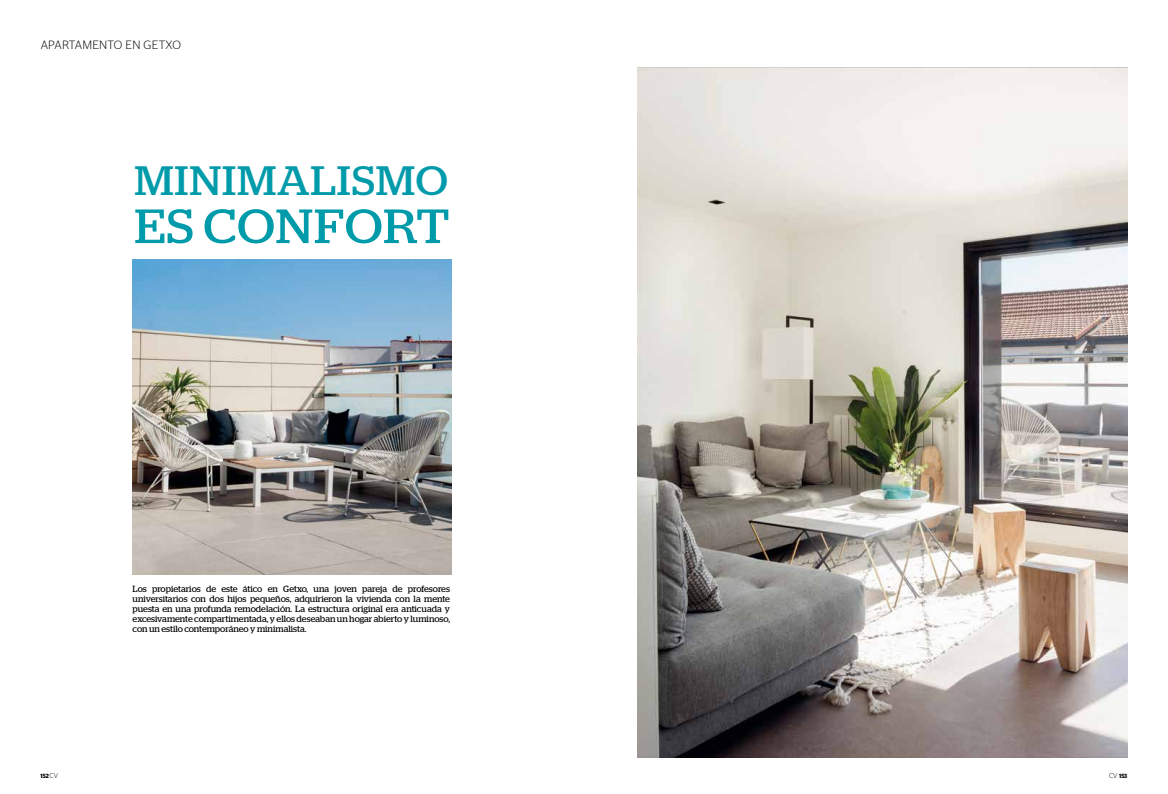
<style>
.page{position:relative;width:1168px;height:794px;background:#fff}
.page>*{position:absolute;margin:0;border:0;box-sizing:border-box;transform-origin:0 0}
.t1{font:48px "Stag";letter-spacing:.01em;color:#009baa;scale:1.1 1}
.t2{font:41px "Stag";letter-spacing:.02em;color:#009baa;scale:1.1 1}
.t3{font:300 12px "Stag Sans";letter-spacing:.02em;color:#000}
.t4{font:9px/10px "Stag";color:#000;text-align:justify}
.t5{font:600 6px "Stag Sans";letter-spacing:-.03em;color:#000;scale:.95 1}
.s1{font-weight:300;font-size:7px}
</style>
<div class="page">
<img style="left:133px;top:259px;width:318px;height:315px">
<img style="left:638px;top:68px;width:489px;height:690px">
<h3 class="t3" style="left:41px;top:38px;width:142px">APARTAMENTO EN GETXO</h3>
<h2 class="t2" style="left:134px;top:157px;width:287px">MINIMALISMO</h2>
<h1 class="t1" style="left:134px;top:198px;width:288px">ES CONFORT</h1>
<p class="t4" style="left:133px;top:584px;width:319px">Los propietarios de este ático en Getxo, una joven pareja de profesores universitarios con dos hijos pequeños, adquirieron la vivienda con la mente puesta en una profunda remodelación. La estructura original era anticuada y excesivamente compartimentada, y ellos deseaban un hogar abierto y luminoso, con un estilo contemporáneo y minimalista.</p>
<p class="t5" style="left:41px;top:772px;width:20px">152<span class="s1">CV</span></p>
<p class="t5" style="left:1109px;top:772px;width:21px"><span class="s1">CV</span> 153</p>
</div>
